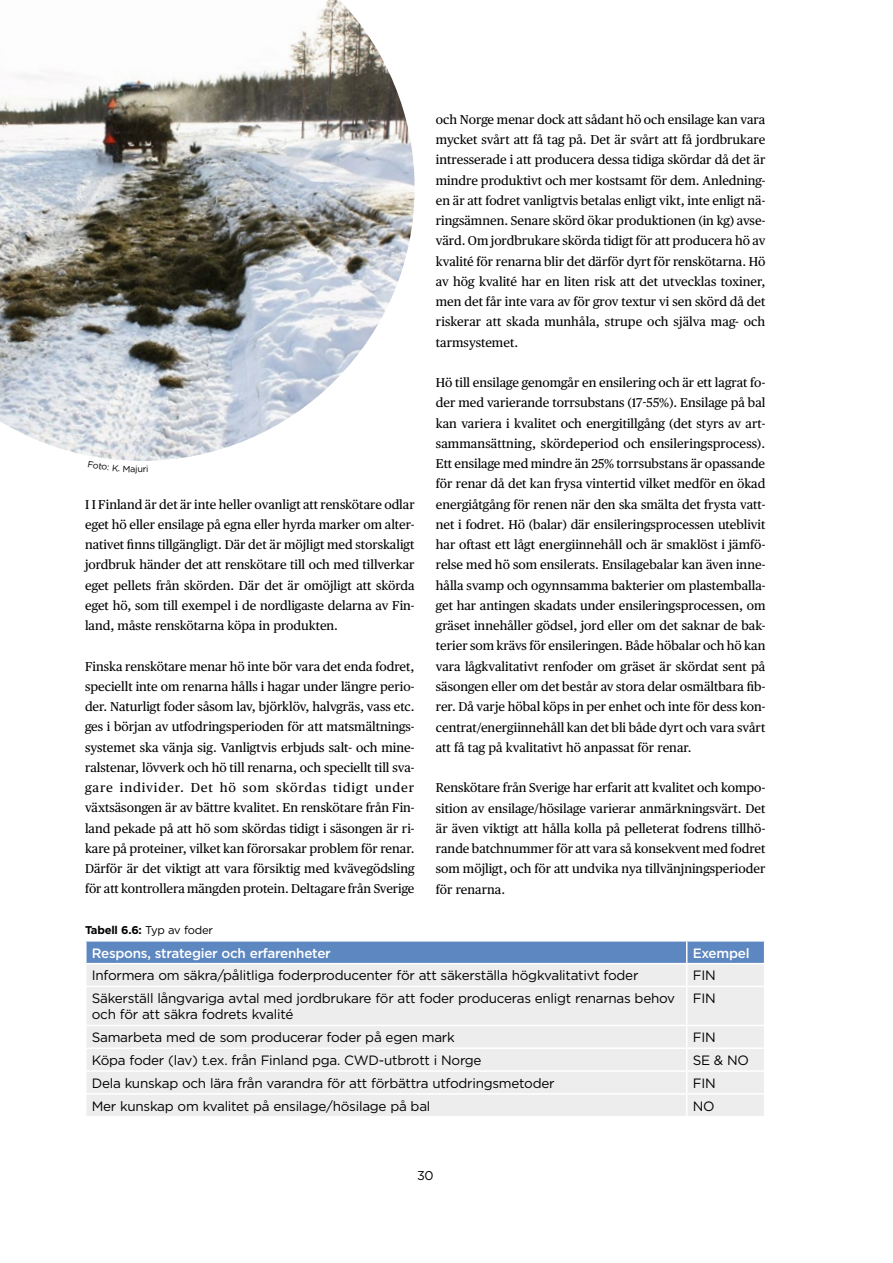
<style>
.page{position:relative;width:893px;height:1263px;background:#fff}
.page>*{position:absolute;margin:0;border:0;box-sizing:border-box;transform-origin:0 0}
.TABELL_text{font:13.5px/16.2px "Gotham 20";color:#000}
.TABELL_medium_vänste{font:500 13.5px "Gotham 20";color:#fff}
.Brödtext_Publico{font:12.75px/20.2px "Publico Text";color:#000;text-align:justify}
.t1{font:12.75px "Gotham 20";color:#000}
.bildtext{font:700 11.25px "Gotham 20";color:#000}
.t2{font:9px "Gotham 20";color:#000}
.s1{font-weight:400}
</style>
<div class="page">
<div style="left:87px;top:987px;width:677px;height:129px;background:#ededed"></div>
<svg style="left:86px;top:941px;width:679px;height:45px;background:#aabdd9"></svg>
<hr style="left:686px;top:987px;width:1px;height:38px;background:#fff">
<hr style="left:85px;top:1025px;width:602px;height:1px;background:#fff">
<hr style="left:687px;top:1025px;width:78px;height:1px;background:#fff">
<hr style="left:85px;top:1047px;width:602px;height:2px;background:#fff">
<hr style="left:687px;top:1047px;width:78px;height:2px;background:#fff">
<hr style="left:85px;top:1070px;width:602px;height:2px;background:#fff">
<hr style="left:687px;top:1070px;width:78px;height:2px;background:#fff">
<hr style="left:85px;top:1093px;width:602px;height:1px;background:#fff">
<hr style="left:687px;top:1093px;width:78px;height:1px;background:#fff">
<svg style="left:686px;top:1026px;width:1px;height:90px"></svg>
<img style="left:0;top:0;width:415px;height:461px">
<svg style="left:88px;top:460px;width:54px;height:1px"></svg>
<p class="t2" style="left:143px;top:463px;width:7px">ri</p>
<p class="Brödtext_Publico" style="left:85px;top:493px;width:331px">I I Finland är det är inte heller ovanligt att renskötare odlar eget hö eller ensilage på egna eller hyrda marker om alter&shy;nativet finns tillgängligt. Där det är möjligt med storskaligt jordbruk händer det att renskötare till och med tillverkar eget pellets från skörden. Där det är omöjligt att skörda eget hö, som till exempel i de nordligaste delarna av Fin&shy;land, måste renskötarna köpa in produkten.</p>
<p class="Brödtext_Publico" style="left:85px;top:655px;width:331px">Finska renskötare menar hö inte bör vara det enda fodret, speciellt inte om renarna hålls i hagar under längre perio&shy;der. Naturligt foder såsom lav, björklöv, halvgräs, vass etc. ges i början av utfodringsperioden för att matsmältnings&shy;systemet ska vänja sig. Vanligtvis erbjuds salt- och mine&shy;ralstenar, lövverk och hö till renarna, och speciellt till sva&shy;gare individer. Det hö som skördas tidigt under växtsäsongen är av bättre kvalitet. En renskötare från Fin&shy;land pekade på att hö som skördas tidigt i säsongen är ri&shy;kare på proteiner, vilket kan förorsakar problem för renar.<br>Därför är det viktigt att vara försiktig med kvävegödsling för att kontrollera mängden protein. Deltagare från Sverige</p>
<p class="Brödtext_Publico" style="left:436px;top:109px;width:331px">och Norge menar dock att sådant hö och ensilage kan vara mycket svårt att få tag på. Det är svårt att få jordbrukare intresserade i att producera dessa tidiga skördar då det är mindre produktivt och mer kostsamt för dem. Anledning&shy;en är att fodret vanligtvis betalas enligt vikt, inte enligt nä&shy;ringsämnen. Senare skörd ökar produktionen (in kg) avse&shy;värd. Om jordbrukare skörda tidigt för att producera hö av kvalité för renarna blir det därför dyrt för renskötarna. Hö av hög kvalité har en liten risk att det utvecklas toxiner, men det får inte vara av för grov textur vi sen skörd då det riskerar att skada munhåla, strupe och själva mag- och tarmsystemet.</p>
<p class="Brödtext_Publico" style="left:436px;top:372px;width:331px">Hö till ensilage genomgår en ensilering och är ett lagrat fo&shy;der med varierande torrsubstans (17-55%). Ensilage på bal kan variera i kvalitet och energitillgång (det styrs av art&shy;sammansättning, skördeperiod och ensileringsprocess).<br>Ett ensilage med mindre än 25% torrsubstans är opassande för renar då det kan frysa vintertid vilket medför en ökad energiåtgång för renen när den ska smälta det frysta vatt&shy;net i fodret. Hö (balar) där ensileringsprocessen uteblivit har oftast ett lågt energiinnehåll och är smaklöst i jämfö&shy;relse med hö som ensilerats. Ensilagebalar kan även inne&shy;hålla svamp och ogynnsamma bakterier om plastemballa&shy;get har antingen skadats under ensileringsprocessen, om gräset innehåller gödsel, jord eller om det saknar de bak&shy;terier som krävs för ensileringen. Både höbalar och hö kan vara lågkvalitativt renfoder om gräset är skördat sent på säsongen eller om det består av stora delar osmältbara fib&shy;rer. Då varje höbal köps in per enhet och inte för dess kon&shy;centrat/energiinnehåll kan det bli både dyrt och vara svårt att få tag på kvalitativt hö anpassat för renar.</p>
<p class="Brödtext_Publico" style="left:436px;top:777px;width:331px">Renskötare från Sverige har erfarit att kvalitet och kompo&shy;sition av ensilage/hösilage varierar anmärkningsvärt. Det är även viktigt att hålla kolla på pelleterat fodrens tillhö&shy;rande batchnummer för att vara så konsekvent med fodret som möjligt, och för att undvika nya tillvänjningsperioder för renarna.</p>
<p class="bildtext" style="left:85px;top:923px;width:129px">Tabell 6.6: <span class="s1">Typ av foder</span></p>
<p class="TABELL_medium_vänste" style="left:92px;top:944px;width:240px">Respons, strategier och erfarenheter</p>
<p class="TABELL_medium_vänste" style="left:693px;top:944px;width:58px">Exempel</p>
<p class="TABELL_text" style="left:92px;top:967px;width:548px">Informera om säkra/pålitliga foderproducenter för att säkerställa högkvalitativt foder</p>
<p class="TABELL_text" style="left:693px;top:967px;width:24px">FIN</p>
<p class="TABELL_text" style="left:92px;top:990px;width:584px">Säkerställ långvariga avtal med jordbrukare för att foder produceras enligt renarnas behov och för att säkra fodrets kvalité</p>
<p class="TABELL_text" style="left:693px;top:990px;width:24px">FIN</p>
<p class="TABELL_text" style="left:92px;top:1029px;width:364px">Samarbeta med de som producerar foder på egen mark</p>
<p class="TABELL_text" style="left:693px;top:1029px;width:24px">FIN</p>
<p class="TABELL_text" style="left:92px;top:1052px;width:391px">Köpa foder (lav) t.ex. från Finland pga. CWD-utbrott i Norge</p>
<p class="TABELL_text" style="left:693px;top:1052px;width:57px">SE &amp; NO</p>
<p class="TABELL_text" style="left:92px;top:1075px;width:464px">Dela kunskap och lära från varandra för att förbättra utfodringsmetoder</p>
<p class="TABELL_text" style="left:693px;top:1075px;width:24px">FIN</p>
<p class="TABELL_text" style="left:92px;top:1097px;width:340px">Mer kunskap om kvalitet på ensilage/hösilage på bal</p>
<p class="TABELL_text" style="left:693px;top:1097px;width:23px">NO</p>
<p class="t1" style="left:417px;top:1167px;width:18px">30</p>
</div>
